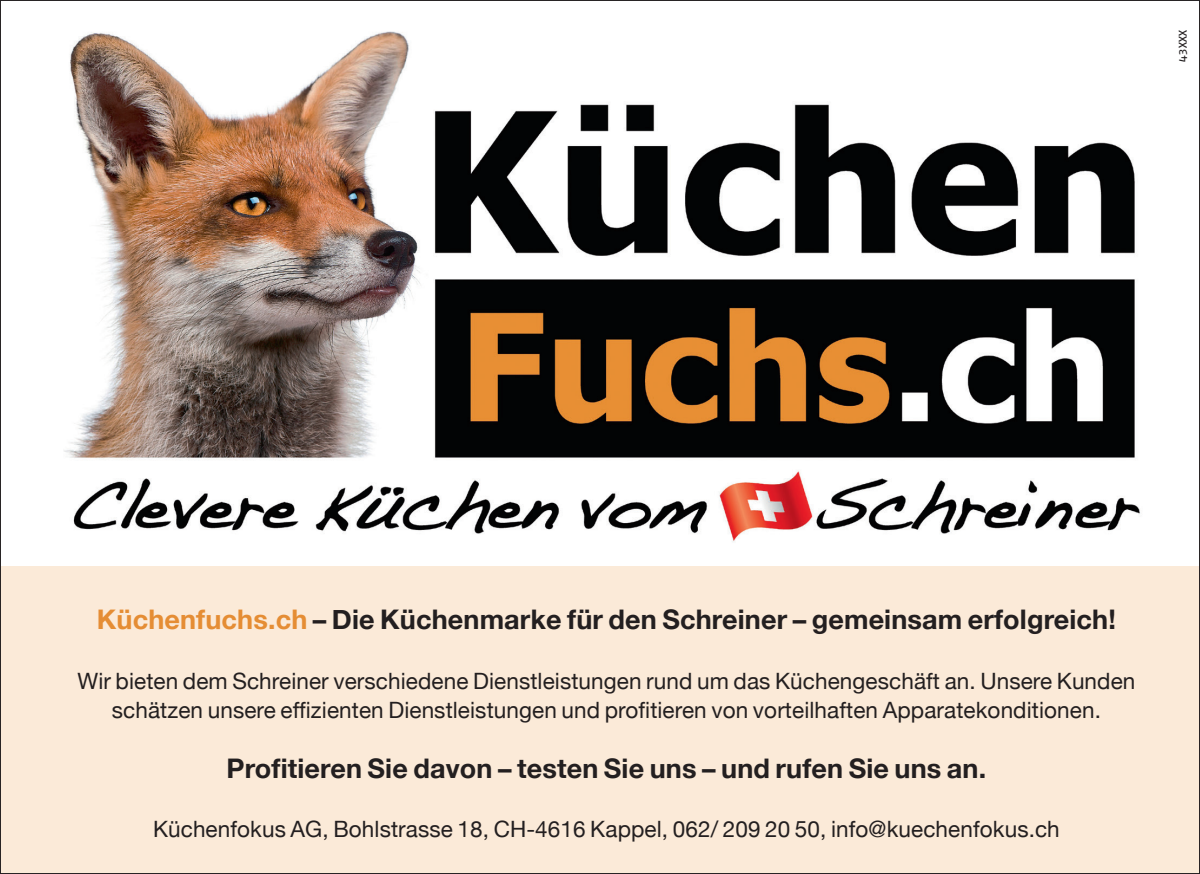
<style>
.page{position:relative;width:1200px;height:874px;background:#fff}
.page>*{position:absolute;margin:0;border:0;box-sizing:border-box;transform-origin:0 0}
._02_ST_Beruf_gross{font:700 27px "Helvetica Neue";letter-spacing:.005em;color:#231f20}
._02_ST_Beruf_gross-2{font:22.5px/29.2px "Helvetica Neue";letter-spacing:.005em;color:#231f20;text-align:center}
._01_ST_Lauftext{font:11.25px "Fago Ex Regular Lf";color:#231f20}
.s1{color:#e58d34}
</style>
<div class="page">
<div style="left:0;top:566px;width:1199px;height:308px;background:#fbead8"></div>
<img style="left:64px;top:31px;width:1076px;height:511px">
<p class="_01_ST_Lauftext" style="left:1175px;top:62px;width:34px;rotate:-90deg">43XXX</p>
<p class="_02_ST_Beruf_gross" style="left:97px;top:598px;width:1020px"><span class="s1">Küchenfuchs.ch</span> – Die Küchenmarke für den Schreiner – gemeinsam erfolgreich!</p>
<p class="_02_ST_Beruf_gross-2" style="left:77px;top:668px;width:1059px">Wir bieten dem Schreiner verschiedene Dienstleistungen rund um das Küchengeschäft an. Unsere Kunden schätzen unsere effizienten Dienstleistungen und profitieren von vorteilhaften Apparatekonditionen.</p>
<p class="_02_ST_Beruf_gross" style="left:226px;top:747px;width:760px">Profitieren Sie davon – testen Sie uns – und rufen Sie uns an.</p>
<p class="_02_ST_Beruf_gross-2" style="left:153px;top:816px;width:908px">Küchenfokus AG, Bohlstrasse 18, CH-4616 Kappel, 062/ 209 20 50, info@kuechenfokus.ch</p>
</div>
